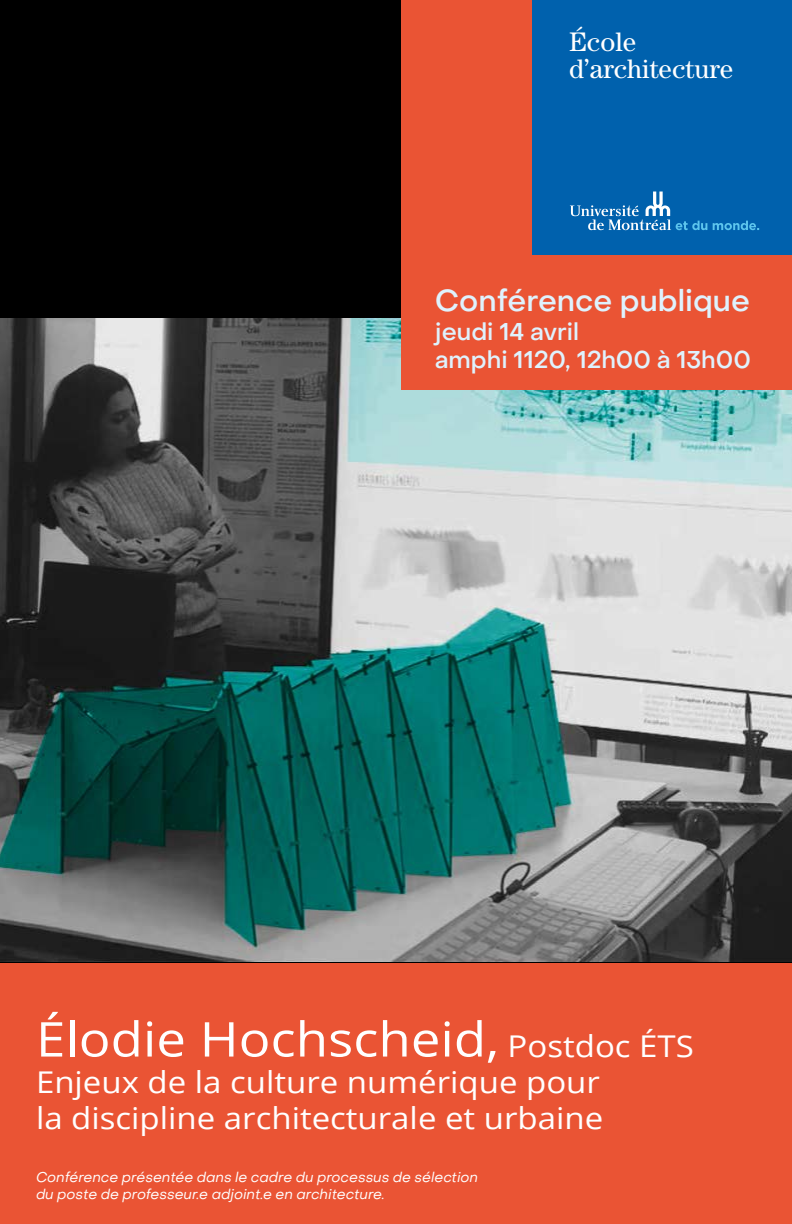
<style>
.page{position:relative;width:792px;height:1224px;background:#fff}
.page>*{position:absolute;margin:0;border:0;box-sizing:border-box;transform-origin:0 0}
.t1{font:48px "Open Sans";color:#fff;scale:1.1 1}
.t2{font:30px/36px "Open Sans";color:#fff;scale:1.1 1}
.t3{font:500 30px "Object Sans";color:#dff2fd}
.t4{font:26.9px/26.9px "Century";color:#fff}
.t5{font:500 24px/28.8px "Object Sans";color:#dff2fd}
.t6{font:italic 14px/16.8px "Object Sans";color:#fff}
.s1{font-size:30px}
</style>
<div class="page">
<div style="left:0;top:960px;width:792px;height:264px;background:#ea5434"></div>
<div style="left:0;top:0;width:792px;height:962px;background:#000"></div>
<img style="left:0;top:319px;width:792px;height:643px">
<div style="left:402px;top:0;width:390px;height:390px;background:#ea5434"></div>
<div style="left:533px;top:0;width:259px;height:255px;background:#0061ad"></div>
<svg style="left:570px;top:192px;width:189px;height:38px"></svg>
<h3 class="t4" style="left:569px;top:28px;width:166px">École d’architecture</h3>
<h2 class="t3" style="left:435px;top:282px;width:316px">Conférence publique</h2>
<h3 class="t5" style="left:435px;top:317px;width:317px">jeudi 14 avril<br>amphi 1120, 12h00 à 13h00</h3>
<h1 class="t1" style="left:36px;top:1006px;width:600px">Élodie Hochscheid, <span class="s1">Postdoc ÉTS</span></h1>
<h2 class="t2" style="left:36px;top:1063px;width:517px">Enjeux de la culture numérique pour la discipline architecturale et urbaine</h2>
<p class="t6" style="left:36px;top:1169px;width:444px">Conférence présentée dans le cadre du processus de sélection du poste de professeur.e adjoint.e en architecture.</p>
</div>
